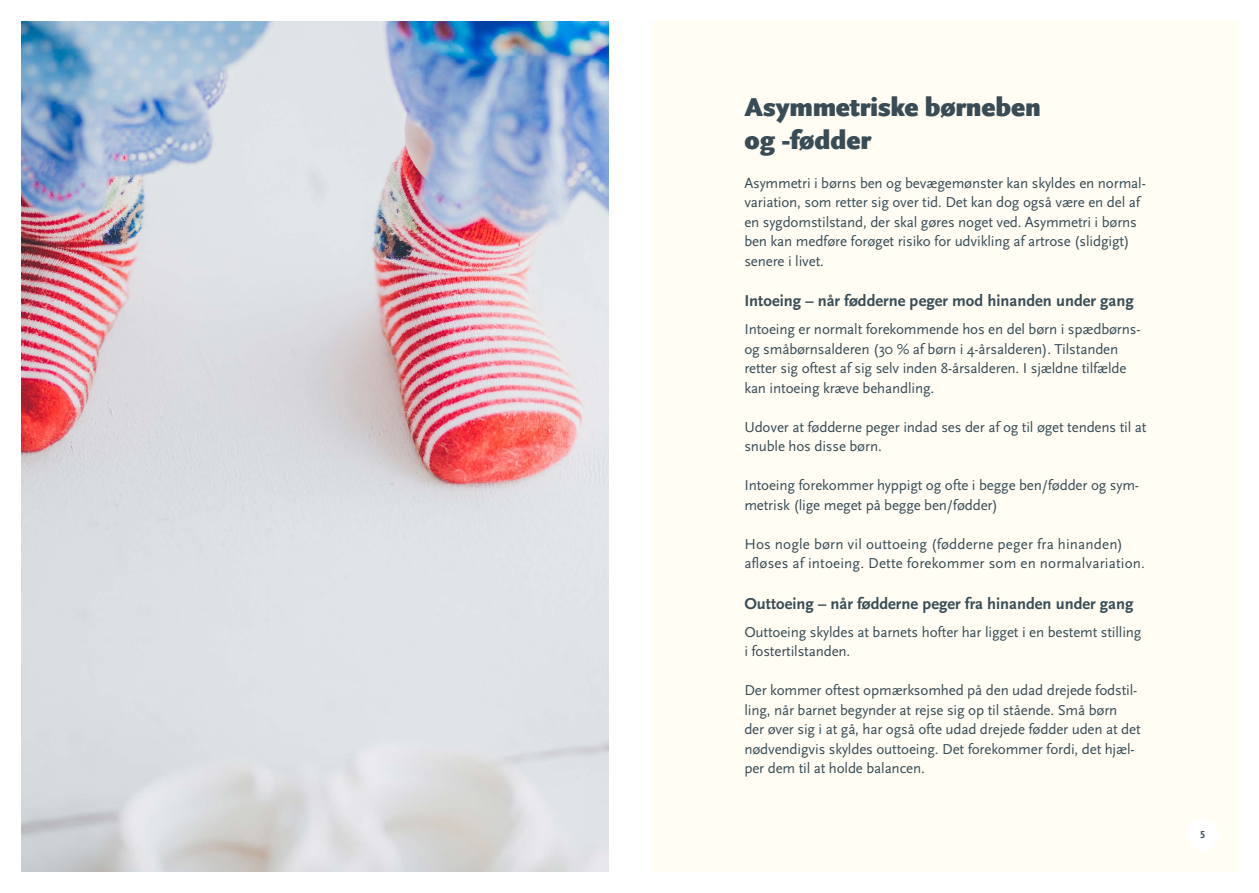
<style>
.page{position:relative;width:1259px;height:893px;background:#fff}
.page>*{position:absolute;margin:0;border:0;box-sizing:border-box;transform-origin:0 0}
.t1{font:900 27px/33px "Scala Sans OT";letter-spacing:-.01em;color:#394c55}
.t2{font:700 16.5px "Scala Sans OT";color:#394c55}
.t3{font:15px/19.5px "Scala Sans OT";letter-spacing:-.01em;color:#394c55}
.t4{font:15px/19.5px "Scala Sans OT";letter-spacing:.01em;color:#394c55}
.t5{font:700 10.5px "Scala Sans OT";color:#394c55}
</style>
<div class="page">
<div style="left:651px;top:21px;width:586px;height:851px;background:#fffdf4"></div>
<div style="left:1187px;top:819px;width:31px;height:31px;background:#fff;border-radius:50%"></div>
<div style="left:1186px;top:819px;width:32px;height:32px;border:1px solid #fff;border-radius:50%"></div>
<img style="left:21px;top:21px;width:587px;height:851px">
<h1 class="t1" style="left:744px;top:91px;width:298px">Asymmetriske børneben og -fødder</h1>
<p class="t3" style="left:744px;top:173px;width:403px">Asymmetri i børns ben og bevægemønster kan skyldes en normal&shy;variation, som retter sig over tid. Det kan dog også være en del af en sygdomstilstand, der skal gøres noget ved. Asymmetri i børns ben kan medføre forøget risiko for udvikling af artrose (slidgigt) senere i livet.</p>
<p class="t2" style="left:744px;top:292px;width:391px">Intoeing – når fødderne peger mod hinanden under gang</p>
<p class="t3" style="left:744px;top:320px;width:398px">Intoeing er normalt forekommende hos en del børn i spædbørns&shy;og småbørnsalderen (30 % af børn i 4-årsalderen). Tilstanden retter sig oftest af sig selv inden 8-årsalderen. I sjældne tilfælde kan intoeing kræve behandling.</p>
<p class="t3" style="left:744px;top:417px;width:403px">Udover at fødderne peger indad ses der af og til øget tendens til at snuble hos disse børn.</p>
<p class="t3" style="left:744px;top:476px;width:396px">Intoeing forekommer hyppigt og ofte i begge ben/fødder og sym&shy;metrisk (lige meget på begge ben/fødder)</p>
<p class="t4" style="left:744px;top:534px;width:402px">Hos nogle børn vil outtoeing (fødderne peger fra hinanden) afløses af intoeing. Dette forekommer som en normalvariation.</p>
<p class="t2" style="left:744px;top:594px;width:391px">Outtoeing – når fødderne peger fra hinanden under gang</p>
<p class="t3" style="left:744px;top:622px;width:399px">Outtoeing skyldes at barnets hofter har ligget i en bestemt stilling i fostertilstanden.</p>
<p class="t3" style="left:744px;top:681px;width:398px">Der kommer oftest opmærksomhed på den udad drejede fodstil&shy;ling, når barnet begynder at rejse sig op til stående. Små børn der øver sig i at gå, har også ofte udad drejede fødder uden at det nødvendigvis skyldes outtoeing. Det forekommer fordi, det hjæl&shy;per dem til at holde balancen.</p>
<p class="t5" style="left:1200px;top:829px;width:7px">5</p>
</div>
